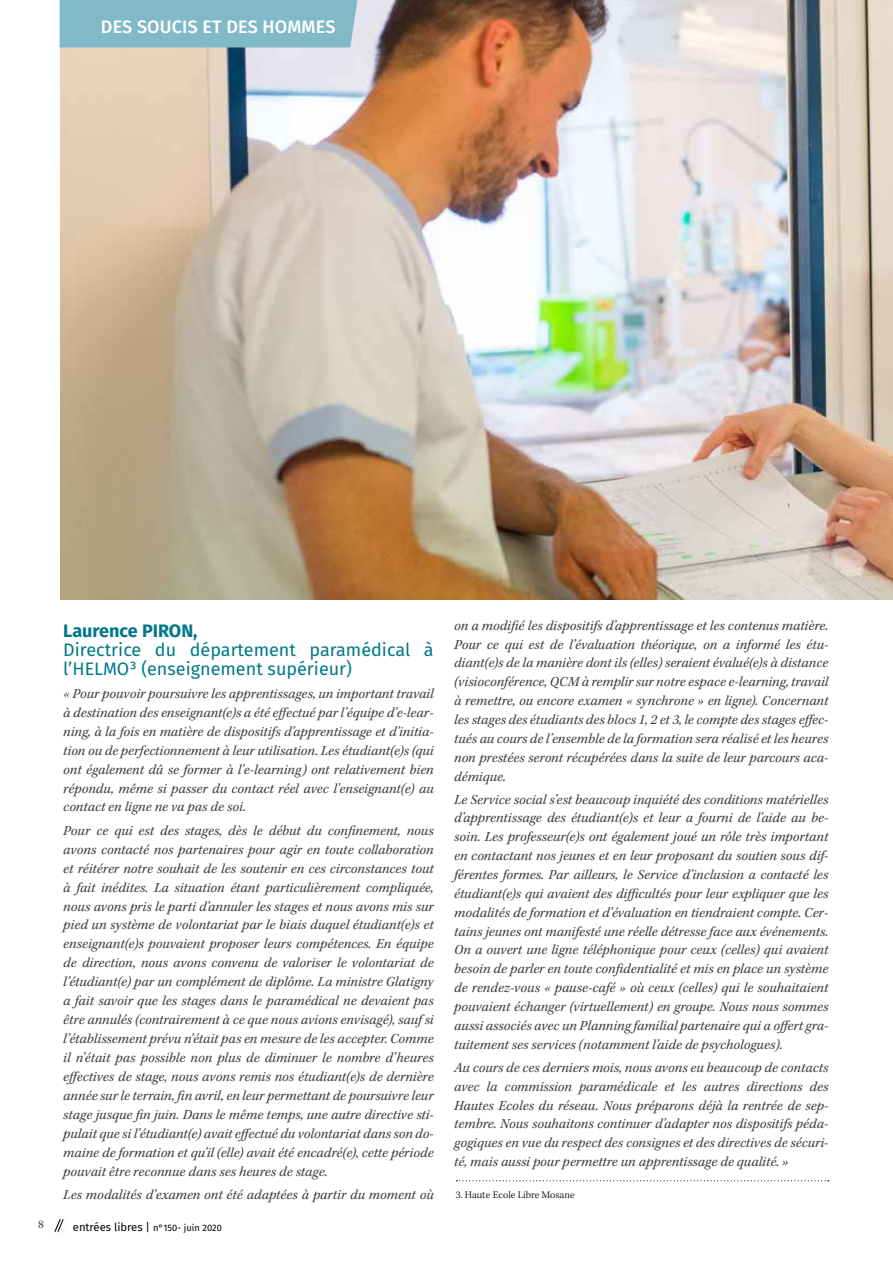
<style>
.page{position:relative;width:893px;height:1263px;background:#fff}
.page>*{position:absolute;margin:0;border:0;box-sizing:border-box;transform-origin:0 0}
.t1{font:18px/18.9px "Fira Sans";color:#00788a}
.t2{font:500 18px "Fira Sans";letter-spacing:.01em;color:#fff}
.t3{font:700 18px "Fira Sans";color:#00788a}
.t4{font:italic 14.25px/18.9px "Kepler Std";color:#414042;text-align:justify}
.t5{font:12px "Kepler Std";color:#414042}
.t6{font:11.25px "Fira Sans";color:#000}
.t7{font:300 10.5px "Kepler Std";color:#000}
.s1{font-size:9.3px}
</style>
<div class="page">
<img style="left:61px;top:0;width:832px;height:600px">
<svg style="left:54px;top:1219px;width:10px;height:13px"></svg>
<div style="left:60px;top:0;width:297px;height:47px;background:#82b9c9"></div>
<svg style="left:456px;top:1180px;width:373px;height:1px"></svg>
<p class="t2" style="left:101px;top:13px;width:236px">DES SOUCIS ET DES HOMMES</p>
<p class="t3" style="left:63px;top:615px;width:136px">Laurence PIRON,</p>
<p class="t1" style="left:63px;top:639px;width:372px">Directrice du département paramédical à l’HELMO³ (enseignement supérieur)</p>
<p class="t4" style="left:63px;top:684px;width:372px">« Pour pouvoir poursuivre les apprentissages, un important travail à destination des enseignant(e)s a été effectué par l’équipe d’e-lear&shy;ning, à la fois en matière de dispositifs d’apprentissage et d’initia&shy;tion ou de perfectionnement à leur utilisation. Les étudiant(e)s (qui ont également dû se former à l’e-learning) ont relativement bien répondu, même si passer du contact réel avec l’enseignant(e) au contact en ligne ne va pas de soi.</p>
<p class="t4" style="left:63px;top:821px;width:372px">Pour ce qui est des stages, dès le début du confinement, nous avons contacté nos partenaires pour agir en toute collaboration et réitérer notre souhait de les soutenir en ces circonstances tout à fait inédites. La situation étant particulièrement compliquée, nous avons pris le parti d’annuler les stages et nous avons mis sur pied un système de volontariat par le biais duquel étudiant(e)s et enseignant(e)s pouvaient proposer leurs compétences. En équipe de direction, nous avons convenu de valoriser le volontariat de l’étudiant(e) par un complément de diplôme. La ministre Glatigny a fait savoir que les stages dans le paramédical ne devaient pas être annulés (contrairement à ce que nous avions envisagé), sauf si l’établissement prévu n’était pas en mesure de les accepter. Comme il n’était pas possible non plus de diminuer le nombre d’heures effectives de stage, nous avons remis nos étudiant(e)s de dernière année sur le terrain, fin avril, en leur permettant de poursuivre leur stage jusque fin juin. Dans le même temps, une autre directive sti&shy;pulait que si l’étudiant(e) avait effectué du volontariat dans son do&shy;maine de formation et qu’il (elle) avait été encadré(e), cette période pouvait être reconnue dans ses heures de stage.</p>
<p class="t4" style="left:63px;top:1186px;width:372px">Les modalités d’examen ont été adaptées à partir du moment où</p>
<p class="t5" style="left:38px;top:1217px;width:7px">8</p>
<p class="t6" style="left:73px;top:1218px;width:151px">entrées libres | <span class="s1">n°150- juin 2020</span></p>
<p class="t4" style="left:454px;top:616px;width:376px">on a modifié les dispositifs d’apprentissage et les contenus matière.<br>Pour ce qui est de l’évaluation théorique, on a informé les étu&shy;diant(e)s de la manière dont ils (elles) seraient évalué(e)s à distance (visioconférence, QCM à remplir sur notre espace e-learning, travail à remettre, ou encore examen « synchrone » en ligne). Concernant les stages des étudiants des blocs 1, 2 et 3, le compte des stages effec&shy;tués au cours de l’ensemble de la formation sera réalisé et les heures non prestées seront récupérées dans la suite de leur parcours aca&shy;démique.</p>
<p class="t4" style="left:454px;top:790px;width:376px">Le Service social s’est beaucoup inquiété des conditions matérielles d’apprentissage des étudiant(e)s et leur a fourni de l’aide au be&shy;soin. Les professeur(e)s ont également joué un rôle très important en contactant nos jeunes et en leur proposant du soutien sous dif&shy;férentes formes. Par ailleurs, le Service d’inclusion a contacté les étudiant(e)s qui avaient des difficultés pour leur expliquer que les modalités de formation et d’évaluation en tiendraient compte. Cer&shy;tains jeunes ont manifesté une réelle détresse face aux événements.<br>On a ouvert une ligne téléphonique pour ceux (celles) qui avaient besoin de parler en toute confidentialité et mis en place un système de rendez-vous « pause-café » où ceux (celles) qui le souhaitaient pouvaient échanger (virtuellement) en groupe. Nous nous sommes aussi associés avec un Planning familial partenaire qui a offert gra&shy;tuitement ses services (notamment l’aide de psychologues).</p>
<p class="t4" style="left:454px;top:1058px;width:376px">Au cours de ces derniers mois, nous avons eu beaucoup de contacts avec la commission paramédicale et les autres directions des Hautes Ecoles du réseau. Nous préparons déjà la rentrée de sep&shy;tembre. Nous souhaitons continuer d’adapter nos dispositifs péda&shy;gogiques en vue du respect des consignes et des directives de sécuri&shy;té, mais aussi pour permettre un apprentissage de qualité. »</p>
<p class="t7" style="left:456px;top:1189px;width:120px">3. Haute Ecole Libre Mosane</p>
</div>
